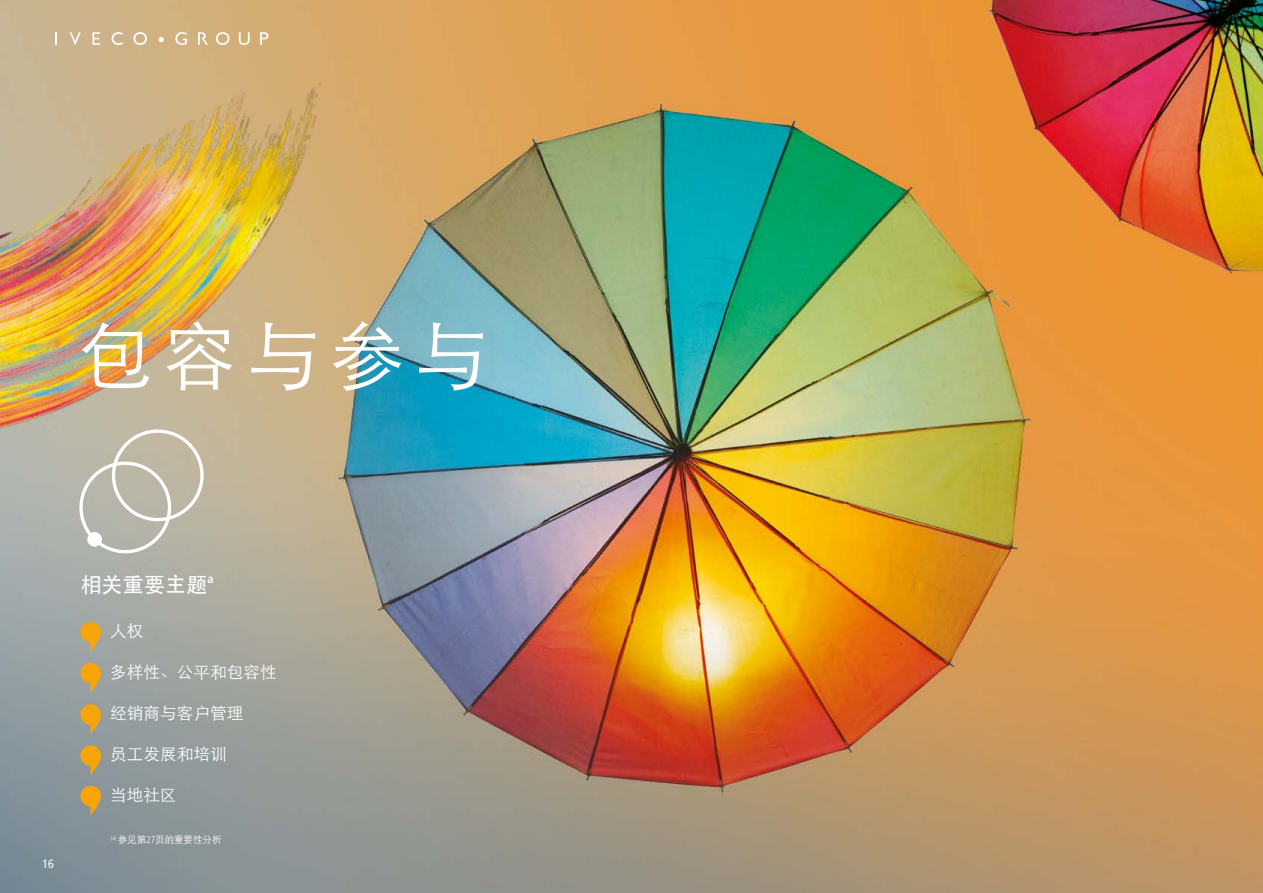
<style>
.page{position:relative;width:1263px;height:893px;background:#fff}
.page>*{position:absolute;margin:0;border:0;box-sizing:border-box;transform-origin:0 0}
.t1{font:300 75px "ST Heiti TC";letter-spacing:.13em;color:#fff}
.t2{font:500 21px "ST Heiti TC";letter-spacing:.01em;color:#fff}
.t3{font:300 16.5px "ST Heiti SC";letter-spacing:.01em;color:#fff}
.t4{font:condensed 12px "Frutiger LT Pro";color:#fff}
.t5{font:300 9.75px "ST Heiti SC";color:#fff}
.s1{font-family:"Frutiger LT Pro";font-stretch:condensed}
</style>
<div class="page">
<img style="left:0;top:0;width:1263px;height:893px">
<svg style="left:90px;top:643px;width:11px;height:9px"></svg>
<div style="left:80px;top:663px;width:21px;height:20px;background:#f7a409;border-radius:50%"></div>
<svg style="left:90px;top:674px;width:11px;height:19px"></svg>
<div style="left:80px;top:704px;width:21px;height:21px;background:#f7a409;border-radius:50%"></div>
<svg style="left:90px;top:716px;width:11px;height:18px"></svg>
<div style="left:80px;top:745px;width:21px;height:21px;background:#f7a409;border-radius:50%"></div>
<svg style="left:90px;top:757px;width:11px;height:18px"></svg>
<div style="left:80px;top:786px;width:21px;height:20px;background:#f7a409;border-radius:50%"></div>
<svg style="left:90px;top:797px;width:11px;height:19px"></svg>
<img style="left:0;top:0;width:509px;height:643px">
<svg style="left:55px;top:32px;width:2px;height:13px"></svg>
<svg style="left:70px;top:32px;width:11px;height:13px"></svg>
<svg style="left:133px;top:32px;width:14px;height:13px"></svg>
<svg style="left:216px;top:32px;width:13px;height:13px"></svg>
<svg style="left:239px;top:32px;width:11px;height:13px"></svg>
<svg style="left:260px;top:32px;width:8px;height:13px"></svg>
<svg style="left:159px;top:37px;width:5px;height:5px"></svg>
<svg style="left:198px;top:32px;width:10px;height:13px"></svg>
<svg style="left:175px;top:32px;width:12px;height:13px"></svg>
<svg style="left:112px;top:32px;width:11px;height:13px"></svg>
<svg style="left:92px;top:32px;width:8px;height:13px"></svg>
<p class="t1" style="left:78px;top:291px;width:411px">包容与参与</p>
<p class="t4" style="left:43px;top:857px;width:13px">16</p>
<p class="t2" style="left:80px;top:573px;width:135px">相关重要主题<sup>a</sup></p>
<p class="t3" style="left:110px;top:617px;width:35px">人权</p>
<p class="t3" style="left:110px;top:658px;width:168px">多样性、公平和包容性</p>
<p class="t3" style="left:110px;top:699px;width:135px">经销商与客户管理</p>
<p class="t3" style="left:110px;top:740px;width:118px">员工发展和培训</p>
<p class="t3" style="left:110px;top:781px;width:68px">当地社区</p>
<p class="t5" style="left:111px;top:831px;width:112px"><sup>(a)</sup> 参见第<span class="s1">27</span>页的重要性分析</p>
</div>
